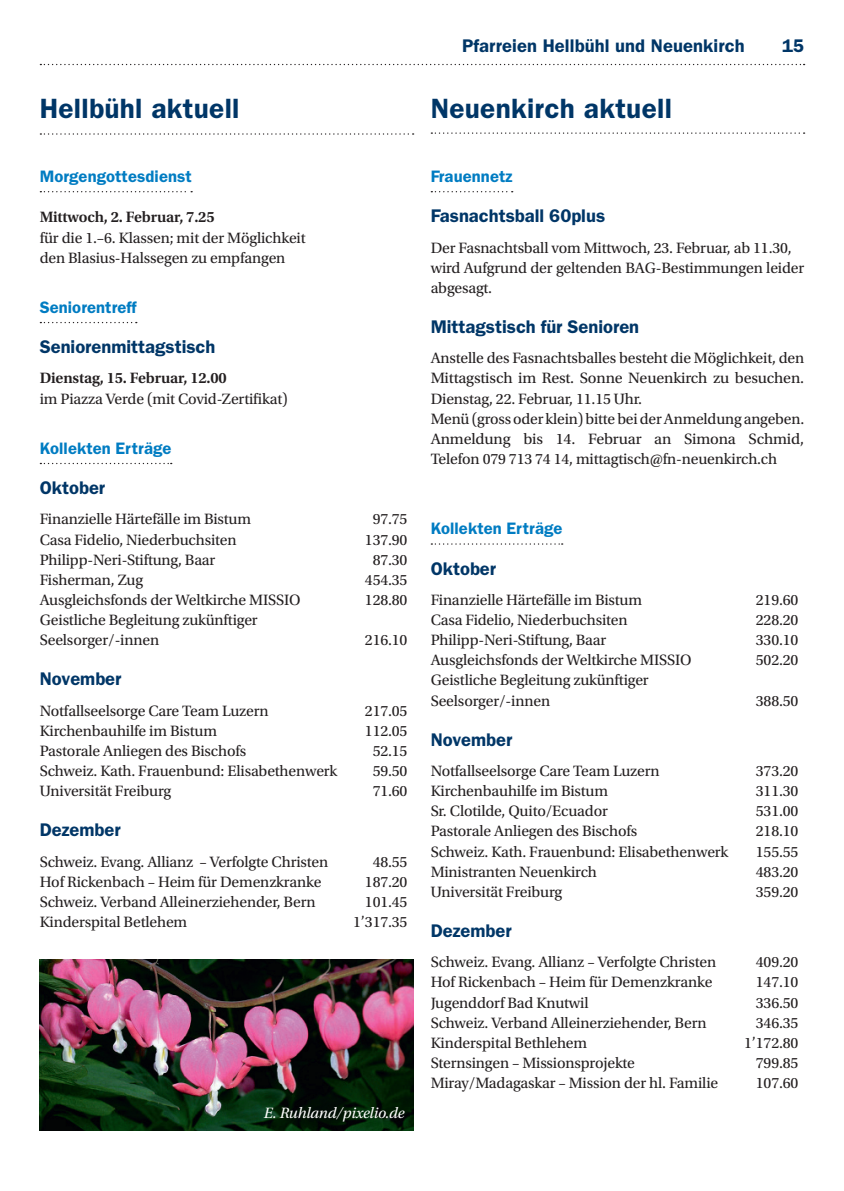
<style>
.page{position:relative;width:844px;height:1191px;background:#fff}
.page>*{position:absolute;margin:0;border:0;box-sizing:border-box;transform-origin:0 0}
.t1{font:600 28px "ITC Franklin Gothic Std";letter-spacing:.01em;color:#003667}
.t2{font:600 18.38px "ITC Franklin Gothic Std";color:#003667}
.t3{font:600 16.62px "ITC Franklin Gothic Std";letter-spacing:.005em;color:#007cc2}
.t4{font:15.75px/20.1px "Utopia Std";letter-spacing:-.01em;color:#231f20}
.t5{font:600 15.75px "Utopia Std";letter-spacing:-.01em;color:#231f20}
.t6{font:italic 15.75px "Utopia Std";letter-spacing:-.01em;color:#fff}
</style>
<div class="page">
<svg style="left:40px;top:64px;width:764px;height:1px"></svg>
<svg style="left:40px;top:133px;width:373px;height:2px"></svg>
<svg style="left:40px;top:191px;width:152px;height:1px"></svg>
<svg style="left:40px;top:322px;width:97px;height:1px"></svg>
<svg style="left:40px;top:463px;width:132px;height:1px"></svg>
<svg style="left:431px;top:132px;width:373px;height:2px"></svg>
<svg style="left:431px;top:191px;width:81px;height:1px"></svg>
<svg style="left:431px;top:543px;width:131px;height:1px"></svg>
<img style="left:40px;top:959px;width:373px;height:171px">
<h1 class="t1" style="left:40px;top:92px;width:201px">Hellbühl aktuell</h1>
<p class="t3" style="left:40px;top:167px;width:154px">Morgengottesdienst</p>
<p class="t5" style="left:40px;top:208px;width:176px">Mittwoch, 2. Februar, 7.25</p>
<p class="t4" style="left:40px;top:228px;width:267px">für die 1.–6. Klassen; mit der Möglichkeit den Blasius-Halssegen zu empfangen</p>
<p class="t3" style="left:40px;top:297px;width:98px">Seniorentreff</p>
<p class="t2" style="left:40px;top:336px;width:177px">Seniorenmittagstisch</p>
<p class="t5" style="left:40px;top:369px;width:188px">Dienstag, 15. Februar, 12.00</p>
<p class="t4" style="left:40px;top:389px;width:249px">im Piazza Verde (mit Covid-Zertifikat)</p>
<p class="t3" style="left:40px;top:438px;width:133px">Kollekten Erträge</p>
<p class="t2" style="left:40px;top:477px;width:67px">Oktober</p>
<p class="t4" style="left:40px;top:509px;width:213px">Finanzielle Härtefälle im Bistum</p>
<p class="t4" style="left:372px;top:509px;width:36px">97.75</p>
<p class="t4" style="left:40px;top:529px;width:198px">Casa Fidelio, Niederbuchsiten</p>
<p class="t4" style="left:365px;top:529px;width:44px">137.90</p>
<p class="t4" style="left:40px;top:550px;width:177px">Philipp-Neri-Stiftung, Baar</p>
<p class="t4" style="left:372px;top:550px;width:36px">87.30</p>
<p class="t4" style="left:40px;top:570px;width:105px">Fisherman, Zug</p>
<p class="t4" style="left:365px;top:570px;width:44px">454.35</p>
<p class="t4" style="left:40px;top:590px;width:262px">Ausgleichsfonds der Weltkirche MISSIO</p>
<p class="t4" style="left:365px;top:590px;width:44px">128.80</p>
<p class="t4" style="left:40px;top:610px;width:219px">Geistliche Begleitung zukünftiger<br>Seelsorger/-innen</p>
<p class="t4" style="left:365px;top:630px;width:44px">216.10</p>
<p class="t2" style="left:40px;top:668px;width:83px">November</p>
<p class="t4" style="left:40px;top:700px;width:230px">Notfallseelsorge Care Team Luzern</p>
<p class="t4" style="left:365px;top:700px;width:44px">217.05</p>
<p class="t4" style="left:40px;top:721px;width:179px">Kirchenbauhilfe im Bistum</p>
<p class="t4" style="left:365px;top:721px;width:44px">112.05</p>
<p class="t4" style="left:40px;top:741px;width:208px">Pastorale Anliegen des Bischofs</p>
<p class="t4" style="left:372px;top:741px;width:36px">52.15</p>
<p class="t4" style="left:40px;top:761px;width:299px">Schweiz. Kath. Frauenbund: Elisabethenwerk</p>
<p class="t4" style="left:372px;top:761px;width:36px">59.50</p>
<p class="t4" style="left:40px;top:781px;width:133px">Universität Freiburg</p>
<p class="t4" style="left:372px;top:781px;width:36px">71.60</p>
<p class="t2" style="left:40px;top:819px;width:82px">Dezember</p>
<p class="t4" style="left:40px;top:851px;width:290px">Schweiz. Evang. Allianz – Verfolgte Christen</p>
<p class="t4" style="left:372px;top:851px;width:36px">48.55</p>
<p class="t4" style="left:40px;top:872px;width:283px">Hof Rickenbach – Heim für Demenzkranke</p>
<p class="t4" style="left:365px;top:872px;width:44px">187.20</p>
<p class="t4" style="left:40px;top:892px;width:277px">Schweiz. Verband Alleinerziehender, Bern</p>
<p class="t4" style="left:365px;top:892px;width:44px">101.45</p>
<p class="t4" style="left:40px;top:912px;width:149px">Kinderspital Betlehem</p>
<p class="t4" style="left:353px;top:912px;width:56px">1’317.35</p>
<p class="t6" style="left:264px;top:1104px;width:142px">E. Ruhland/pixelio.de</p>
<p class="t2" style="left:462px;top:35px;width:284px">Pfarreien Hellbühl und Neuenkirch</p>
<p class="t2" style="left:781px;top:35px;width:24px">15</p>
<h1 class="t1" style="left:430px;top:92px;width:243px">Neuenkirch aktuell</h1>
<p class="t3" style="left:430px;top:167px;width:83px">Frauennetz</p>
<p class="t2" style="left:430px;top:205px;width:176px">Fasnachtsball 60plus</p>
<p class="t4" style="left:430px;top:238px;width:375px">Der Fasnachtsball vom Mittwoch, 23. Februar, ab 11.30, wird Aufgrund der geltenden BAG-Bestimmungen leider abgesagt.</p>
<p class="t2" style="left:430px;top:316px;width:210px">Mittagstisch für Senioren</p>
<p class="t4" style="left:430px;top:348px;width:375px">Anstelle des Fasnachtsballes besteht die Möglichkeit, den Mittagstisch im Rest. Sonne Neuenkirch zu besuchen.<br>Dienstag, 22. Februar, 11.15 Uhr.<br>Menü (gross oder klein) bitte bei der Anmeldung angeben.<br>Anmeldung bis 14. Februar an Simona Schmid, Telefon 079 713 74 14, mittagtisch@fn-neuenkirch.ch</p>
<p class="t3" style="left:430px;top:519px;width:133px">Kollekten Erträge</p>
<p class="t2" style="left:430px;top:557px;width:67px">Oktober</p>
<p class="t4" style="left:430px;top:590px;width:213px">Finanzielle Härtefälle im Bistum</p>
<p class="t4" style="left:755px;top:590px;width:44px">219.60</p>
<p class="t4" style="left:430px;top:610px;width:198px">Casa Fidelio, Niederbuchsiten</p>
<p class="t4" style="left:755px;top:610px;width:44px">228.20</p>
<p class="t4" style="left:430px;top:630px;width:177px">Philipp-Neri-Stiftung, Baar</p>
<p class="t4" style="left:755px;top:630px;width:44px">330.10</p>
<p class="t4" style="left:430px;top:650px;width:262px">Ausgleichsfonds der Weltkirche MISSIO</p>
<p class="t4" style="left:755px;top:650px;width:44px">502.20</p>
<p class="t4" style="left:430px;top:670px;width:219px">Geistliche Begleitung zukünftiger<br>Seelsorger/-innen</p>
<p class="t4" style="left:755px;top:690px;width:44px">388.50</p>
<p class="t2" style="left:430px;top:728px;width:83px">November</p>
<p class="t4" style="left:430px;top:761px;width:230px">Notfallseelsorge Care Team Luzern</p>
<p class="t4" style="left:755px;top:761px;width:44px">373.20</p>
<p class="t4" style="left:430px;top:781px;width:179px">Kirchenbauhilfe im Bistum</p>
<p class="t4" style="left:755px;top:781px;width:44px">311.30</p>
<p class="t4" style="left:430px;top:801px;width:179px">Sr. Clotilde, Quito/Ecuador</p>
<p class="t4" style="left:755px;top:801px;width:44px">531.00</p>
<p class="t4" style="left:430px;top:821px;width:208px">Pastorale Anliegen des Bischofs</p>
<p class="t4" style="left:755px;top:821px;width:44px">218.10</p>
<p class="t4" style="left:430px;top:841px;width:299px">Schweiz. Kath. Frauenbund: Elisabethenwerk</p>
<p class="t4" style="left:755px;top:841px;width:44px">155.55</p>
<p class="t4" style="left:430px;top:862px;width:168px">Ministranten Neuenkirch</p>
<p class="t4" style="left:755px;top:862px;width:44px">483.20</p>
<p class="t4" style="left:430px;top:882px;width:133px">Universität Freiburg</p>
<p class="t4" style="left:755px;top:882px;width:44px">359.20</p>
<p class="t2" style="left:430px;top:920px;width:82px">Dezember</p>
<p class="t4" style="left:430px;top:952px;width:287px">Schweiz. Evang. Allianz – Verfolgte Christen</p>
<p class="t4" style="left:755px;top:952px;width:44px">409.20</p>
<p class="t4" style="left:430px;top:972px;width:283px">Hof Rickenbach – Heim für Demenzkranke</p>
<p class="t4" style="left:755px;top:972px;width:44px">147.10</p>
<p class="t4" style="left:430px;top:992px;width:159px">Jugenddorf Bad Knutwil</p>
<p class="t4" style="left:755px;top:992px;width:44px">336.50</p>
<p class="t4" style="left:430px;top:1012px;width:277px">Schweiz. Verband Alleinerziehender, Bern</p>
<p class="t4" style="left:755px;top:1012px;width:44px">346.35</p>
<p class="t4" style="left:430px;top:1033px;width:158px">Kinderspital Bethlehem</p>
<p class="t4" style="left:744px;top:1033px;width:56px">1’172.80</p>
<p class="t4" style="left:430px;top:1053px;width:206px">Sternsingen – Missionsprojekte</p>
<p class="t4" style="left:755px;top:1053px;width:44px">799.85</p>
<p class="t4" style="left:430px;top:1073px;width:289px">Miray/Madagaskar – Mission der hl. Familie</p>
<p class="t4" style="left:755px;top:1073px;width:44px">107.60</p>
</div>
